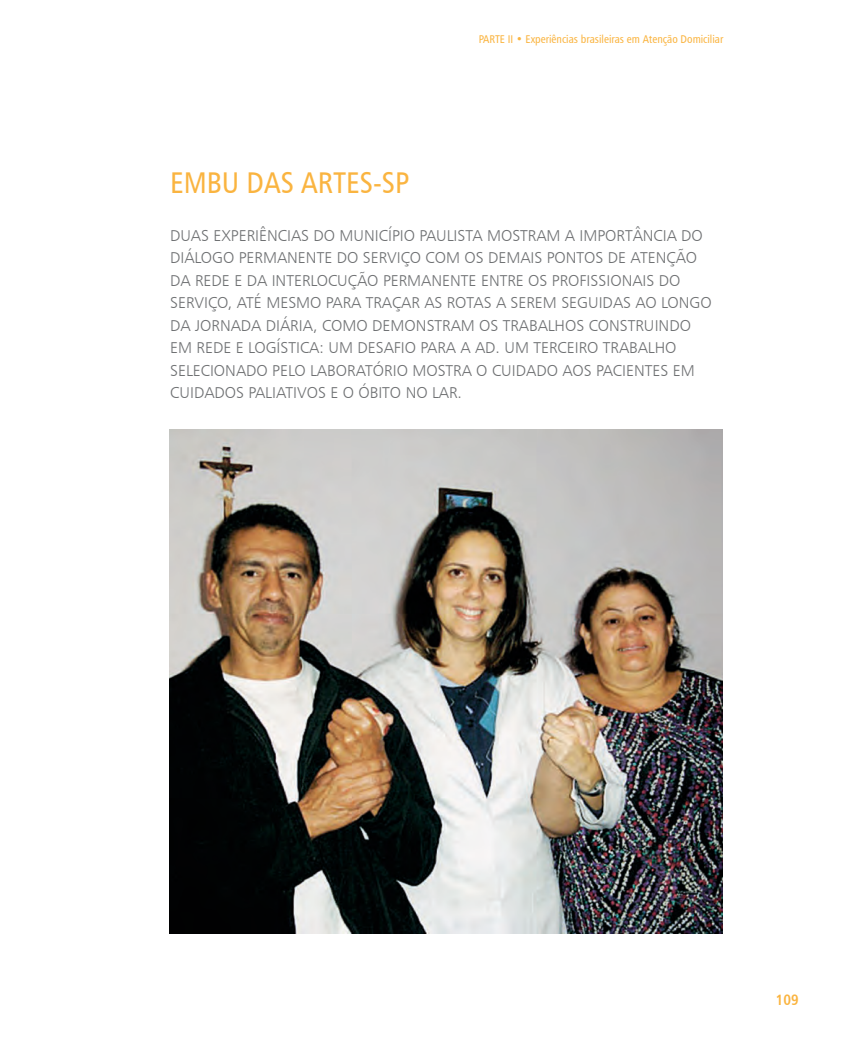
<style>
.page{position:relative;width:851px;height:1063px;background:#fff}
.page>*{position:absolute;margin:0;border:0;box-sizing:border-box;transform-origin:0 0}
.t1{font:30px "Humanist 777 BT Roman Condensed B";color:#fab440}
.t2{font:15.75px/22.5px "Humanist 777 BT Light B";color:#6e7072}
.t3{font:15px "Humanist 777 BT Bold Condensed B";color:#fab440}
.t4{font:11.25px "Humanist 777 BT Roman Condensed B";color:#fab440}
</style>
<div class="page">
<img style="left:169px;top:430px;width:553px;height:504px">
<p class="t4" style="left:478px;top:32px;width:246px">PARTE II • Experiências brasileiras em Atenção Domiciliar</p>
<h1 class="t1" style="left:170px;top:164px;width:226px">Embu das Artes-SP</h1>
<p class="t2" style="left:170px;top:224px;width:543px">DUAS EXPERIÊ NCIAS DO M UNICÍPIO PAULISTA M OSTRAM A IMPORTÂNCIA DO DIÁLOGO PERMANENTE DO SERVIÇO COM OS DEMAIS PONTOS DE ATENÇÃO DA REDE E DA INTERLOCUÇÃO PERMANENTE ENTRE OS PROFISSIONAIS DO SERVIÇO, ATÉ M ESM O PARA TRAÇAR AS ROTAS A SEREM SEGUIDAS AO LONGO DA JORNADA DIÁRIA, COM O DEM ONSTRAM OS TRABALH OS CONSTRUINDO EM REDE E LOGÍSTICA: UM DESAFIO PARA A AD . UM TERCEIRO TRABALH O SELECIONADO PELO LABORATÓRIO M OSTRA O CUIDADO AOS PACIENTES EM CUIDADOS PALIATIVOS E O ÓBITO NO LAR.</p>
<p class="t3" style="left:775px;top:990px;width:24px">109</p>
</div>
